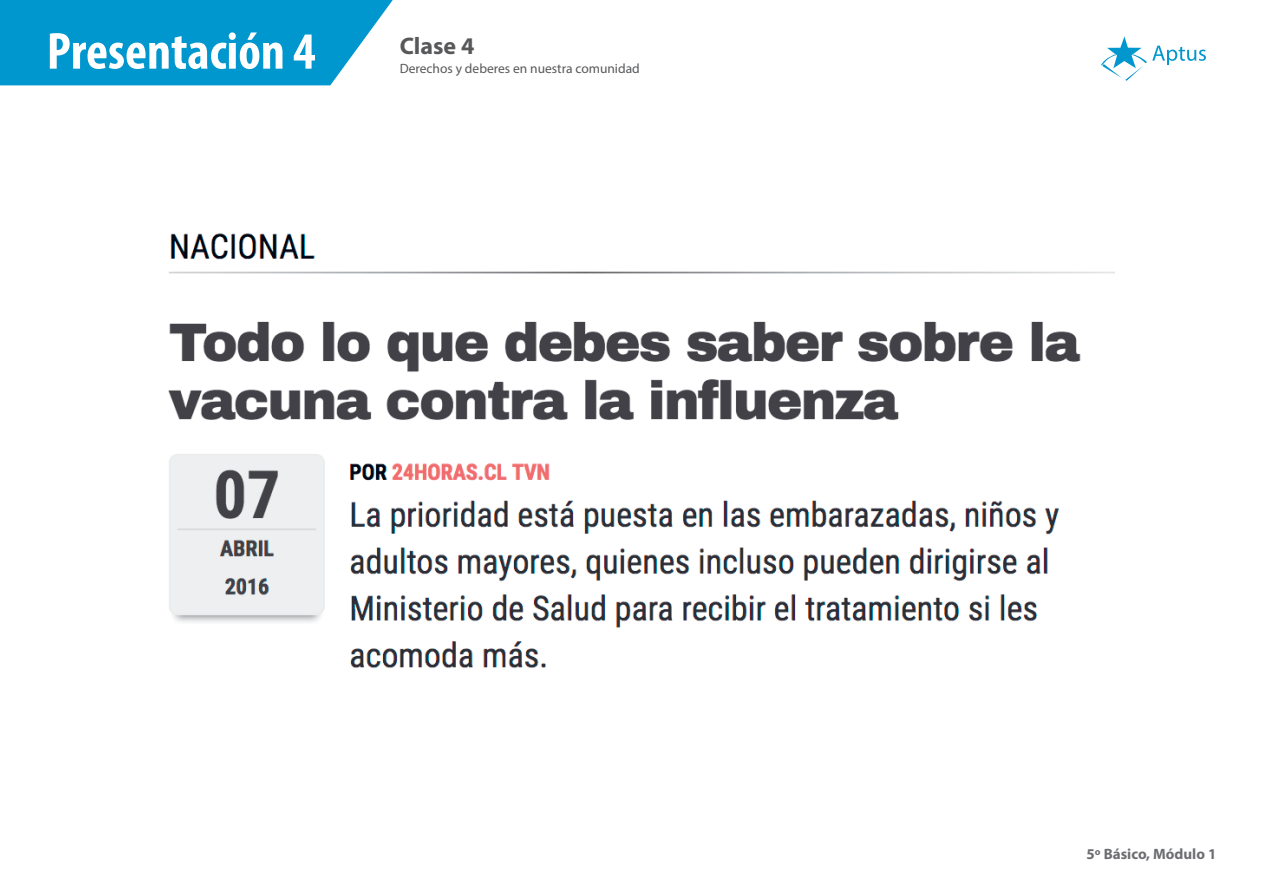
<style>
.page{position:relative;width:1263px;height:893px;background:#fff}
.page>*{position:absolute;margin:0;border:0;box-sizing:border-box;transform-origin:0 0}
.t1{font:700 condensed 52.5px "Myriad Pro";color:#fff}
.t2{font:700 24px "Myriad Pro";color:#57585a}
.t3{font:700 15px "Myriad Pro";color:#6c6d70}
.t4{font:13.5px "Myriad Pro";color:#57585a}
</style>
<div class="page">
<svg style="left:1101px;top:36px;width:105px;height:45px"></svg>
<svg style="left:0;top:0;width:393px;height:85px;background:#149ed1"></svg>
<img style="left:168px;top:233px;width:946px;height:435px">
<h1 class="t1" style="left:47px;top:18px;width:270px">Presentación 4</h1>
<h2 class="t2" style="left:400px;top:31px;width:76px">Clase 4</h2>
<p class="t4" style="left:400px;top:60px;width:242px">Derechos y deberes en nuestra comunidad</p>
<p class="t3" style="left:1087px;top:844px;width:131px">5º Básico, Módulo 1</p>
</div>
